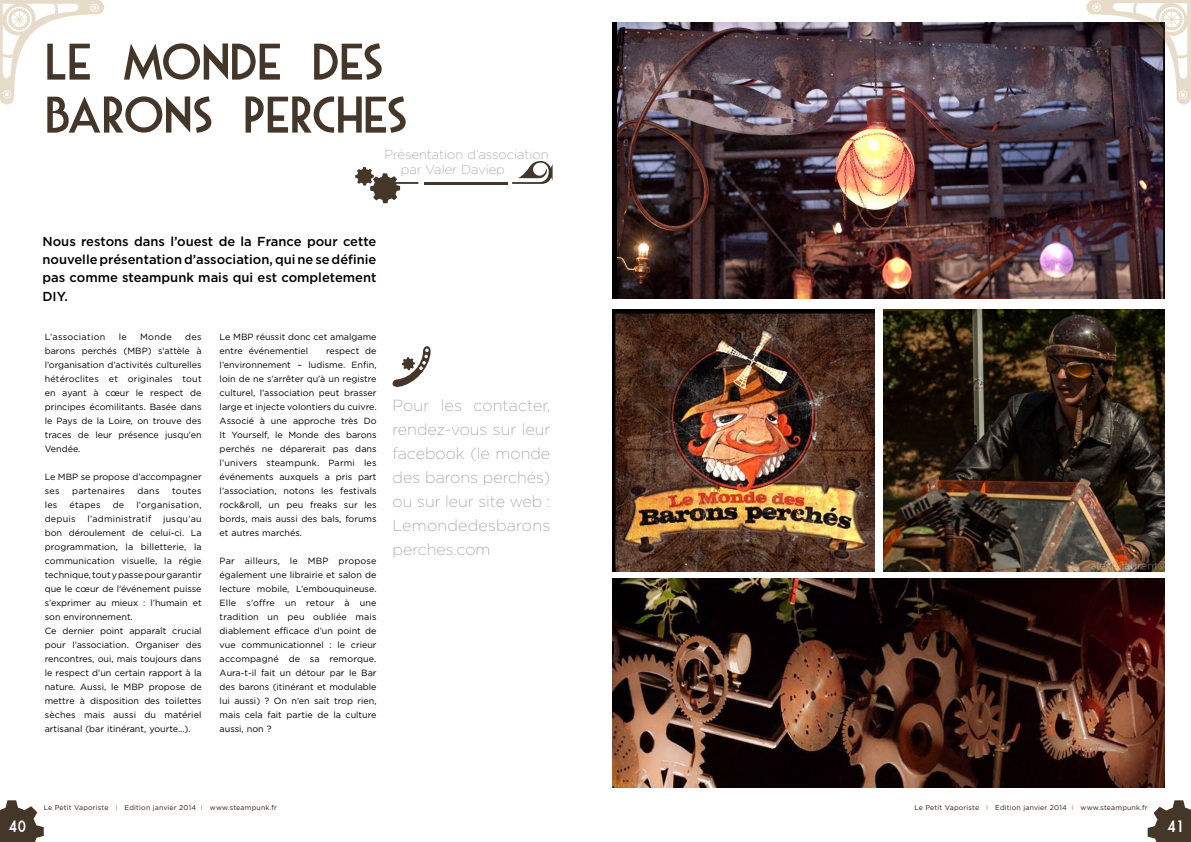
<style>
.page{position:relative;width:1191px;height:842px;background:#fff}
.page>*{position:absolute;margin:0;border:0;box-sizing:border-box;transform-origin:0 0}
.t1{font:50px/53px "Mouse Deco";letter-spacing:-.12em;color:#45362a}
.t2{font:200 16px/24px "Gotham";color:#939598;text-align:justify}
.t3{font:16px "Mouse Deco";color:#fff}
.t4{font:500 13px/18.4px "Gotham";color:#000;text-align:justify}
.t5{font:200 13px/15px "Gotham";color:#939598}
.t6{font:9px/14px "Gotham";color:#000;text-align:justify}
.t7{font:9px "Gotham";letter-spacing:.025em;color:#000}
.t8{font:9px "Gotham";letter-spacing:.03em;color:#000}
.t9{font:7px "Gotham";letter-spacing:.025em;color:#2b1f13}
.s1{color:#aa8643}
</style>
<div class="page">
<svg style="left:392px;top:346px;width:39px;height:41px"></svg>
<hr style="left:424px;top:182px;width:83px;height:3px;background:#45362a">
<svg style="left:512px;top:161px;width:40px;height:23px"></svg>
<svg style="left:355px;top:167px;width:63px;height:36px"></svg>
<img style="left:613px;top:23px;width:551px;height:276px">
<img style="left:613px;top:309px;width:261px;height:263px">
<img style="left:883px;top:309px;width:281px;height:263px">
<img style="left:613px;top:578px;width:551px;height:209px">
<svg style="left:1086px;top:0;width:105px;height:105px"></svg>
<svg style="left:0;top:0;width:104px;height:105px"></svg>
<svg style="left:0;top:800px;width:44px;height:42px"></svg>
<svg style="left:1147px;top:800px;width:44px;height:42px"></svg>
<h1 class="t1" style="left:42px;top:37px;width:340px;text-indent:267px">DES<br>BARONS PERCHES</h1>
<h1 class="t1" style="left:42px;top:37px;width:183px">LE MONDE</h1>
<h3 class="t5" style="left:401px;top:147px;width:149px;text-indent:-16px">Présentation d’association par Valer Daviep</h3>
<h3 class="t4" style="left:42px;top:232px;width:335px">Nous restons dans l’ouest de la France pour cette nouvelle présentation d’association, qui ne se définie pas comme steampunk mais qui est completement DIY.</h3>
<p class="t8" style="left:45px;top:332px;width:62px">L’association</p>
<p class="t6" style="left:119px;top:330px;width:9px">le</p>
<p class="t6" style="left:140px;top:330px;width:33px">Monde</p>
<p class="t6" style="left:45px;top:330px;width:158px;text-indent:141px">des barons perchés (MBP) s’attèle à l’organisation d’activités culturelles hétéroclites et originales tout en ayant à cœur le respect de principes écomilitants. Basée dans le Pays de la Loire, on trouve des traces de leur présence jusqu’en Vendée.</p>
<p class="t6" style="left:45px;top:470px;width:158px">Le MBP se propose d’accompagner ses</p>
<p class="t6" style="left:220px;top:330px;width:158px">Le MBP réussit donc cet amalgame entre événementiel</p>
<p class="t6" style="left:220px;top:344px;width:158px;text-indent:106px">respect de l’environnement – ludisme. Enfin, loin de ne s’arrêter qu’à un registre culturel, l’association peut brasser large et injecte volontiers du cuivre.<br>Associé à une approche très Do It Yourself, le Monde des barons perchés ne déparerait pas dans l’univers steampunk. Parmi les événements auxquels a pris part l’association, notons les festivals rock&amp;roll, un peu freaks sur les bords, mais aussi des bals, forums et autres marchés.</p>
<p class="t6" style="left:220px;top:554px;width:158px">Par ailleurs, le MBP propose également une librairie et salon de lecture mobile, L’embouquineuse.<br>Elle s’offre un retour à une tradition un peu oubliée mais diablement efficace d’un point de vue communicationnel : le crieur accompagné de sa remorque.<br>Aura-t-il fait un détour par le Bar des barons (itinérant et modulable lui aussi) ? On n’en sait trop rien, mais cela fait partie de la culture aussi, non ?</p>
<p class="t8" style="left:72px;top:486px;width:54px">partenaires</p>
<p class="t6" style="left:137px;top:484px;width:23px">dans</p>
<p class="t6" style="left:172px;top:484px;width:31px">toutes</p>
<p class="t6" style="left:45px;top:498px;width:14px">les</p>
<p class="t6" style="left:69px;top:498px;width:33px">étapes</p>
<p class="t6" style="left:113px;top:498px;width:13px">de</p>
<p class="t7" style="left:136px;top:500px;width:67px">l’organisation,</p>
<p class="t6" style="left:45px;top:512px;width:32px">depuis</p>
<p class="t7" style="left:88px;top:514px;width:65px">l’administratif</p>
<p class="t6" style="left:45px;top:512px;width:158px;text-align:left;text-indent:118px">jusqu’au bon déroulement de celui-ci. La programmation, la billetterie, la communication visuelle, la régie technique, tout y passe pour garantir que le cœur de l’événement puisse s’exprimer au mieux : l’humain et son environnement.<br>Ce dernier point apparaît crucial pour l’association. Organiser des rencontres, oui, mais toujours dans le respect d’un certain rapport à la nature. Aussi, le MBP propose de mettre à disposition des toilettes sèches mais aussi du matériel artisanal (bar itinérant, yourte…).</p>
<h2 class="t2" style="left:392px;top:393px;width:159px">Pour les contacter, rendez-vous sur leur facebook (le monde des barons perchés) ou sur leur site web :<br>Lemondedesbarons perches.com</h2>
<p class="t9" style="left:44px;top:803px;width:235px">Le Petit Vaporiste <span class="s1">I</span> Edition janvier 2014 <span class="s1">I</span> www.steampunk.fr</p>
<p class="t9" style="left:914px;top:803px;width:235px">Le Petit Vaporiste <span class="s1">I</span> Edition janvier 2014 <span class="s1">I</span> www.steampunk.fr</p>
<h2 class="t3" style="left:8px;top:819px;width:21px">40</h2>
<h2 class="t3" style="left:1166px;top:819px;width:18px">41</h2>
</div>
